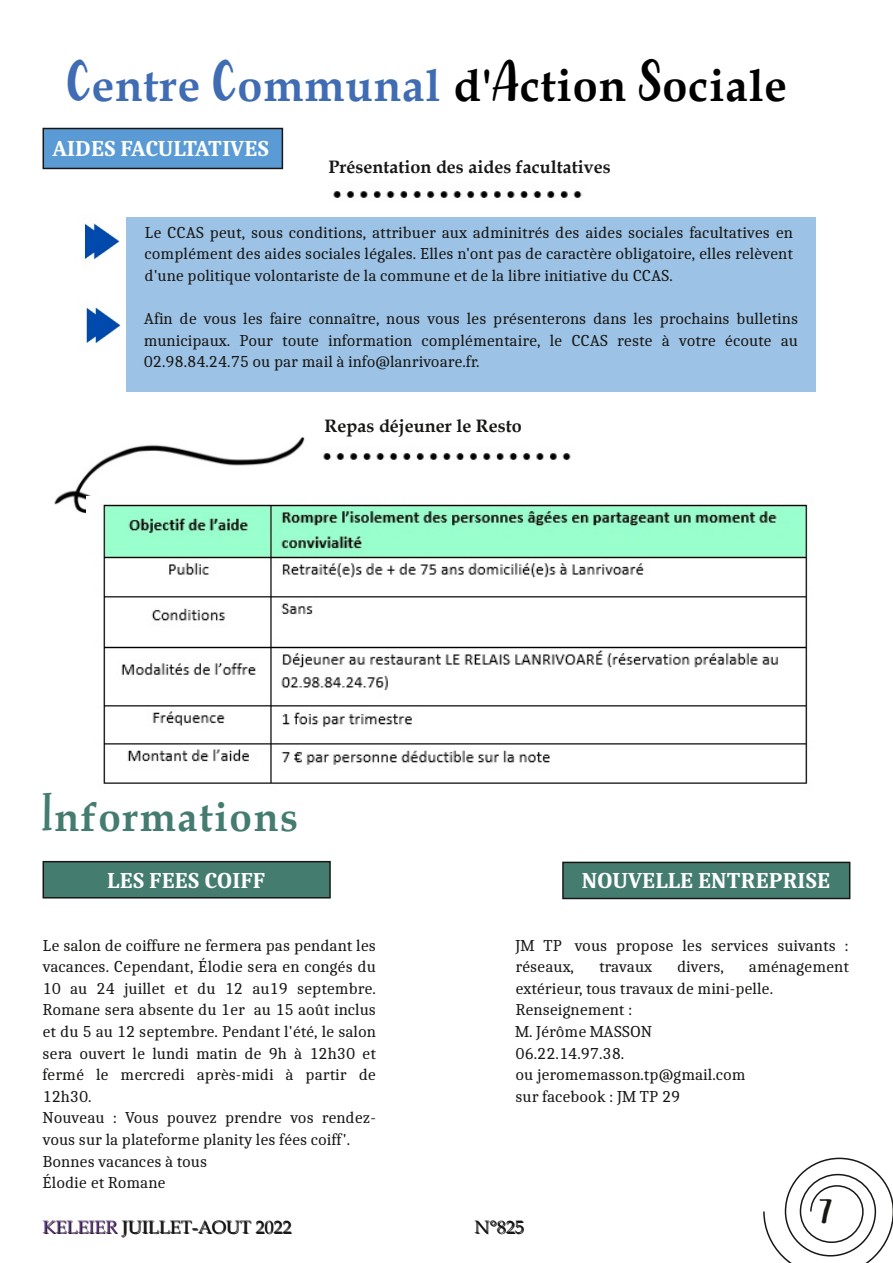
<style>
.page{position:relative;width:893px;height:1263px;background:#fff}
.page>*{position:absolute;margin:0;border:0;box-sizing:border-box;transform-origin:0 0}
.t1{font:700 45px "Book Antiqua";letter-spacing:.02em;color:#000}
.t2{font:700 40.5px "Book Antiqua";letter-spacing:.04em;color:#457c70}
.t3{font:25.5px "Bella Years";color:#181715}
.t4{font:700 22.5px "Caladea";color:#fff}
.t5{font:700 18px "Book Antiqua";color:#181715}
.t6{font:18px "Book Antiqua";color:#181715}
.t7{font:16.5px/21.6px "Caladea";color:#181715}
.s1{font-family:"Bella Years";font-weight:400;color:#406cb3}
.s2{color:#406cb3}
.s3{font-family:"Bella Years";font-weight:400}
</style>
<div class="page">
<div style="left:126px;top:217px;width:690px;height:175px;background:#9cc2e5"></div>
<img style="left:54px;top:437px;width:251px;height:77px">
<div style="left:43px;top:862px;width:287px;height:36px;background:#457c70"></div>
<div style="left:43px;top:861px;width:288px;height:37px;border:2px solid #181715"></div>
<img style="left:323px;top:453px;width:248px;height:7px">
<div style="left:43px;top:128px;width:239px;height:40px;background:#5b9bd5"></div>
<div style="left:43px;top:128px;width:240px;height:41px;border:2px solid #181715"></div>
<img style="left:333px;top:191px;width:249px;height:7px">
<img style="left:85px;top:307px;width:36px;height:36px">
<img style="left:83px;top:223px;width:37px;height:36px">
<svg style="left:763px;top:1157px;width:130px;height:106px"></svg>
<img style="left:86px;top:497px;width:722px;height:287px">
<div style="left:563px;top:862px;width:287px;height:36px;background:#457c70"></div>
<div style="left:562px;top:862px;width:288px;height:37px;border:2px solid #181715"></div>
<h1 class="t1" style="left:68px;top:60px;width:721px"><span class="s1">C</span><span class="s2">entre</span> <span class="s1">C</span><span class="s2">ommunal</span> d'<span class="s3">A</span>ction <span class="s3">S</span>ociale</h1>
<h3 class="t4" style="left:53px;top:135px;width:218px">AIDES FACULTATIVES</h3>
<p class="t5" style="left:329px;top:156px;width:284px">Présentation des aides facultatives</p>
<p class="t7" style="left:145px;top:221px;width:650px;text-align:justify">Le CCAS peut, sous conditions, attribuer aux adminitrés des aides sociales facultatives en complément des aides sociales légales. Elles n'ont pas de caractère obligatoire, elles relèvent d'une politique volontariste de la commune et de la libre initiative du CCAS.</p>
<p class="t7" style="left:144px;top:307px;width:656px;text-align:justify">Afin de vous les faire connaître, nous vous les présenterons dans les prochains bulletins municipaux. Pour toute information complémentaire, le CCAS reste à votre écoute au 02.98.84.24.75 ou par mail à info@lanrivoare.fr.</p>
<p class="t5" style="left:325px;top:415px;width:199px">Repas déjeuner le Resto</p>
<h2 class="t2" style="left:43px;top:793px;width:257px"><span class="s3">I</span>nformations</h2>
<h3 class="t4" style="left:107px;top:866px;width:160px">LES FEES COIFF</h3>
<h3 class="t4" style="left:582px;top:867px;width:250px">NOUVELLE ENTREPRISE</h3>
<p class="t7" style="left:43px;top:934px;width:335px">Le salon de coiffure ne fermera pas pendant les vacances. Cependant, Élodie sera en congés du 10 au 24 juillet et du 12 au19 septembre.<br>Romane sera absente du 1er au 15 août inclus et du 5 au 12 septembre. Pendant l'été, le salon sera ouvert le lundi matin de 9h à 12h30 et fermé le mercredi après-midi à partir de 12h30.<br>Nouveau : Vous pouvez prendre vos rendez&shy;vous sur la plateforme planity les fées coiff'.<br>Bonnes vacances à tous<br>Élodie et Romane</p>
<p class="t7" style="left:516px;top:934px;width:335px">JM TP vous propose les services suivants : réseaux,</p>
<p class="t7" style="left:599px;top:955px;width:55px">travaux</p>
<p class="t7" style="left:677px;top:955px;width:48px">divers,</p>
<p class="t7" style="left:516px;top:955px;width:335px;text-indent:233px">aménagement extérieur, tous travaux de mini-pelle.<br>Renseignement :<br>M. Jérôme MASSON<br>06.22.14.97.38.<br>ou jeromemasson.tp@gmail.com<br>sur facebook : JM TP 29</p>
<p class="t6" style="left:43px;top:1217px;width:250px">KELEIER JUILLET-AOUT 2022</p>
<p class="t6" style="left:475px;top:1217px;width:51px">N°825</p>
<h3 class="t3" style="left:820px;top:1192px;width:14px">7</h3>
</div>
